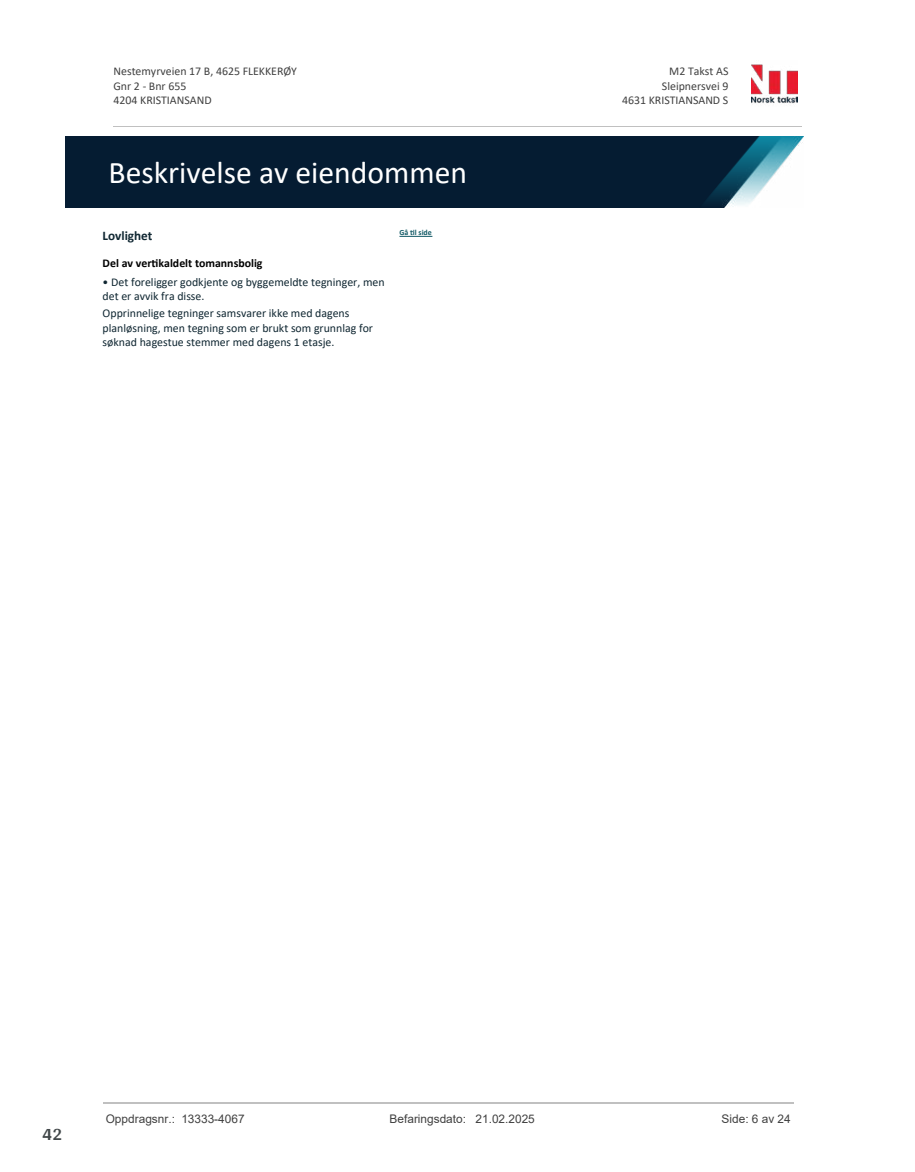
<style>
.page{position:relative;width:915px;height:1172px;background:#fff}
.page>*{position:absolute;margin:0;border:0;box-sizing:border-box;transform-origin:0 0}
.t1{font:31.65px "Calibri";color:#fff}
.t2{font:700 18px "Arya";color:#414749}
.t3{font:700 13.2px "Calibri";color:#102732}
.t4{font:11.85px/14.4px "Calibri";color:#102732}
.t5{font:11.85px/14.5px "Calibri";color:#404040}
.t6{font:11.85px "Arial";color:#404040}
.t7{font:700 11.85px "Calibri";color:#000}
.t8{font:700 7.95px "Calibri";color:#115965}
</style>
<div class="page">
<hr style="left:399px;top:236px;width:33px;height:1px;background:#115965">
<img style="left:751px;top:64px;width:46px;height:40px">
<hr style="left:113px;top:127px;width:688px;height:1px;background:#c0c0c0">
<img style="left:65px;top:137px;width:738px;height:71px">
<hr style="left:103px;top:1102px;width:690px;height:1px;background:#c0c0c0">
<p class="t5" style="left:113px;top:64px;width:185px">Nestemyrveien 17 B, 4625 FLEKKERØY<br>Gnr 2 - Bnr 655<br>4204 KRISTIANSAND</p>
<p class="t5" style="left:669px;top:64px;width:61px">M2 Takst AS</p>
<p class="t5" style="left:661px;top:78px;width:68px">Sleipnersvei 9</p>
<p class="t5" style="left:622px;top:93px;width:108px">4631 KRISTIANSAND S</p>
<h1 class="t1" style="left:109px;top:150px;width:360px">Beskrivelse av eiendommen</h1>
<p class="t3" style="left:103px;top:226px;width:51px">Lovlighet</p>
<p class="t7" style="left:103px;top:254px;width:161px">Del av ver琀椀kaldelt tomannsbolig</p>
<p class="t4" style="left:103px;top:274px;width:283px">• Det foreligger godkjente og byggemeldte tegninger, men det er avvik fra disse.</p>
<p class="t4" style="left:103px;top:306px;width:272px">Opprinnelige tegninger samsvarer ikke med dagens planløsning, men tegning som er brukt som grunnlag for søknad hagestue stemmer med dagens 1 etasje.</p>
<p class="t8" style="left:399px;top:227px;width:34px">Gå 琀椀l side</p>
<h2 class="t2" style="left:43px;top:1123px;width:21px">42</h2>
<p class="t6" style="left:106px;top:1111px;width:140px">Oppdragsnr.: 13333-4067</p>
<p class="t6" style="left:389px;top:1111px;width:147px">Befaringsdato: 21.02.2025</p>
<p class="t6" style="left:721px;top:1111px;width:71px">Side: 6 av 24</p>
</div>
